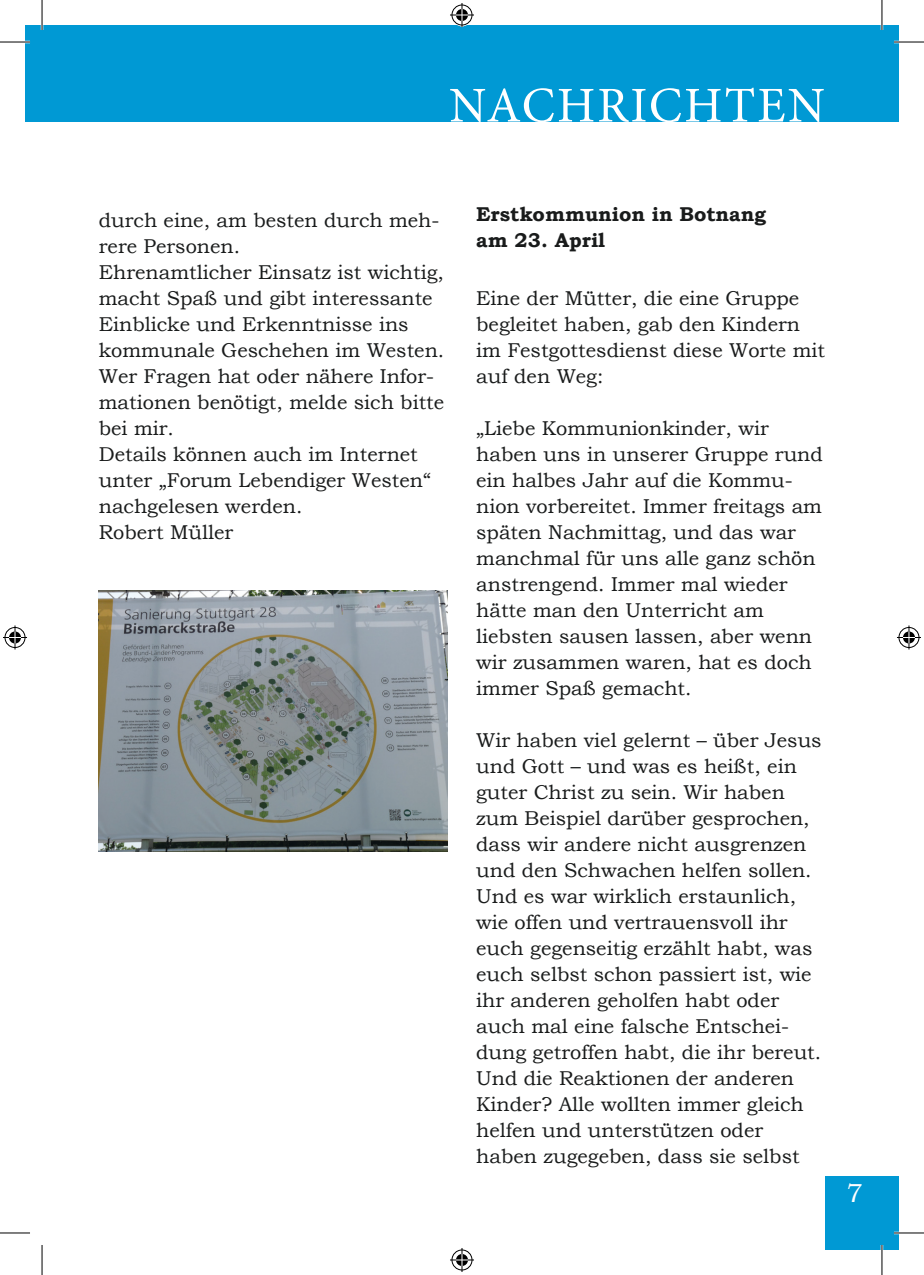
<style>
.page{position:relative;width:924px;height:1275px;background:#fff}
.page>*{position:absolute;margin:0;border:0;box-sizing:border-box;transform-origin:0 0}
.t1{font:50px "Minion Pro";letter-spacing:.04em;color:#fff}
.t2{font:26px "Bookman Old Style";color:#fff}
.Fließtext{font:20px/26px "Bookman Old Style";color:#191b1b}
.Fließtext_fett{font:20px/26px "Bookman Old Style";color:#191b1b}
.Zwischenüberschrift{font:700 20px "Bookman Old Style";color:#191b1b}
</style>
<div class="page">
<div style="left:824px;top:1176px;width:74px;height:74px;background:#0099d4"></div>
<div style="left:25px;top:25px;width:17px;height:96px;background:#0099d4"></div>
<div style="left:42px;top:25px;width:856px;height:96px;background:#0099d4"></div>
<img style="left:99px;top:590px;width:348px;height:261px">
<hr style="left:0;top:41px;width:30px;height:2px;background:#fff">
<hr style="left:893px;top:41px;width:30px;height:2px;background:#fff">
<hr style="left:893px;top:1231px;width:30px;height:3px;background:#fff">
<hr style="left:41px;top:0;width:2px;height:30px;background:#fff">
<hr style="left:880px;top:0;width:2px;height:30px;background:#fff">
<hr style="left:880px;top:1245px;width:2px;height:30px;background:#fff">
<hr style="left:0;top:42px;width:30px;height:1px;background:#000">
<hr style="left:893px;top:42px;width:30px;height:1px;background:#000">
<hr style="left:0;top:1232px;width:30px;height:1px;background:#000">
<hr style="left:893px;top:1232px;width:30px;height:1px;background:#000">
<hr style="left:42px;top:0;width:1px;height:30px;background:#000">
<hr style="left:42px;top:1245px;width:1px;height:30px;background:#000">
<hr style="left:881px;top:0;width:1px;height:30px;background:#000">
<hr style="left:881px;top:1245px;width:1px;height:30px;background:#000">
<svg style="left:450px;top:3px;width:24px;height:24px"></svg>
<svg style="left:450px;top:1248px;width:24px;height:24px"></svg>
<svg style="left:3px;top:625px;width:24px;height:24px"></svg>
<svg style="left:897px;top:625px;width:23px;height:24px"></svg>
<h1 class="t1" style="left:449px;top:72px;width:377px">NACHRICHTEN</h1>
<p class="Fließtext_fett" style="left:99px;top:207px;width:342px">durch eine, am besten durch meh&shy;rere Personen.</p>
<p class="Fließtext_fett" style="left:99px;top:259px;width:347px">Ehrenamtlicher Einsatz ist wichtig, macht Spaß und gibt interessante<br>Einblicke und Erkenntnisse ins kommunale Geschehen im Westen.<br>Wer Fragen hat oder nähere Infor&shy;mationen benötigt, melde sich bitte bei mir.</p>
<p class="Fließtext_fett" style="left:99px;top:441px;width:333px">Details können auch im Internet unter „Forum Lebendiger Westen“ nachgelesen werden.</p>
<p class="Fließtext_fett" style="left:99px;top:519px;width:136px">Robert Müller</p>
<p class="Zwischenüberschrift" style="left:476px;top:200px;width:291px">Erstkommunion in Botnang</p>
<p class="Zwischenüberschrift" style="left:476px;top:226px;width:130px">am 23. April</p>
<p class="Fließtext" style="left:476px;top:285px;width:350px">Eine der Mütter, die eine Gruppe begleitet haben, gab den Kindern im Festgottesdienst diese Worte mit auf den Weg:</p>
<p class="Fließtext" style="left:476px;top:415px;width:348px">„Liebe Kommunionkinder, wir haben uns in unserer Gruppe rund ein halbes Jahr auf die Kommu&shy;nion vorbereitet. Immer freitags am späten Nachmittag, und das war manchmal für uns alle ganz schön anstrengend. Immer mal wieder hätte man den Unterricht am liebsten sausen lassen, aber wenn wir zusammen waren, hat es doch immer Spaß gemacht.</p>
<p class="Fließtext" style="left:476px;top:727px;width:347px">Wir haben viel gelernt – über Jesus und Gott – und was es heißt, ein guter Christ zu sein. Wir haben zum Beispiel darüber gesprochen, dass wir andere nicht ausgrenzen und den Schwachen helfen sollen.<br>Und es war wirklich erstaunlich, wie offen und vertrauensvoll ihr euch gegenseitig erzählt habt, was euch selbst schon passiert ist, wie ihr anderen geholfen habt oder auch mal eine falsche Entschei&shy;dung getroffen habt, die ihr bereut.<br>Und die Reaktionen der anderen<br>Kinder? Alle wollten immer gleich helfen und unterstützen oder haben zugegeben, dass sie selbst</p>
<h2 class="t2" style="left:846px;top:1176px;width:18px">7</h2>
</div>
